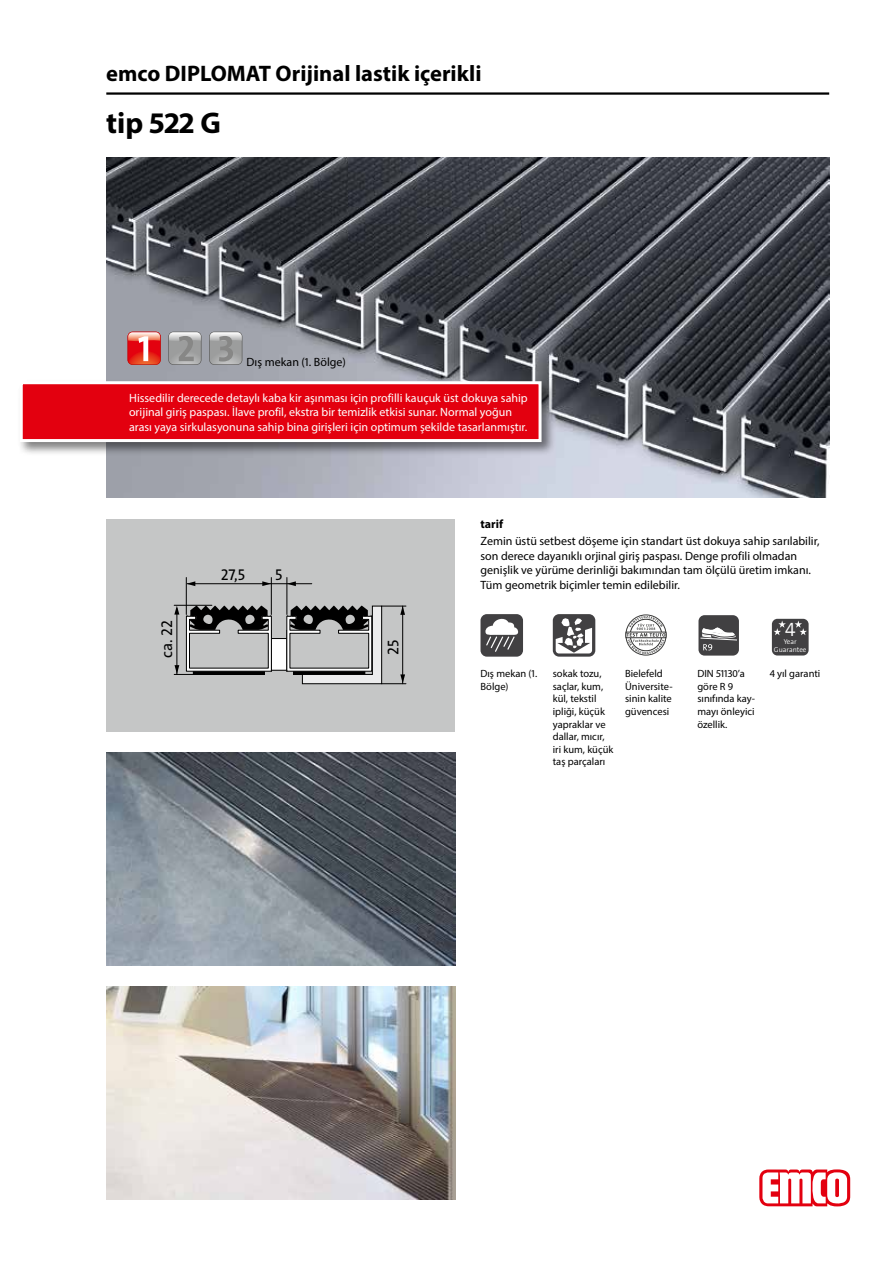
<style>
.page{position:relative;width:893px;height:1263px;background:#fff}
.page>*{position:absolute;margin:0;border:0;box-sizing:border-box;transform-origin:0 0}
.t1{font:700 30px "Myriad Pro";color:#000}
.t2{font:700 22.5px "Myriad Pro";color:#000}
.t3{font:300 19.5px "The Sans Os F";color:#fff}
.t4{font:15.6px "The Sans Os F";color:#000}
.t5{font:12px/14.4px "Myriad Pro";color:#000}
.t6{font:12px/14.4px "Myriad Pro";color:#fff}
.t7{font:700 12px "Myriad Pro";color:#000}
.t8{font:10.5px/12.6px "Myriad Pro";color:#000}
.t9{font:300 7.05px/7.8px "The Sans Os F";color:#fff;text-align:center}
</style>
<div class="page">
<img style="left:106px;top:157px;width:723px;height:340px">
<hr style="left:106px;top:92px;width:723px;height:3px;background:#000">
<svg style="left:759px;top:1169px;width:91px;height:37px"></svg>
<div style="left:18px;top:379px;width:538px;height:77px;background:#000;opacity:.5"></div>
<div style="left:21px;top:383px;width:519px;height:58px;background:#e3000f"></div>
<div style="left:20px;top:381px;width:522px;height:61px;border:3px solid #fff"></div>
<svg style="left:168px;top:332px;width:33px;height:33px"></svg>
<svg style="left:209px;top:332px;width:33px;height:33px"></svg>
<svg style="left:128px;top:332px;width:33px;height:33px"></svg>
<div style="left:106px;top:519px;width:349px;height:212px;background:#c5c6c6"></div>
<div style="left:271px;top:638px;width:16px;height:32px;background:#fff"></div>
<div style="left:271px;top:638px;width:16px;height:33px;border:1px solid #000"></div>
<hr style="left:187px;top:583px;width:84px;height:1px;background:#000">
<svg style="left:262px;top:581px;width:9px;height:5px"></svg>
<svg style="left:187px;top:581px;width:8px;height:5px"></svg>
<svg style="left:287px;top:581px;width:9px;height:5px"></svg>
<hr style="left:186px;top:577px;width:1px;height:37px;background:#000">
<hr style="left:286px;top:577px;width:1px;height:37px;background:#000">
<hr style="left:271px;top:577px;width:1px;height:37px;background:#000">
<hr style="left:174px;top:605px;width:38px;height:1px;background:#000">
<svg style="left:174px;top:606px;width:98px;height:69px"></svg>
<hr style="left:271px;top:583px;width:41px;height:1px;background:#000">
<svg style="left:286px;top:605px;width:120px;height:79px"></svg>
<img style="left:106px;top:753px;width:349px;height:212px">
<img style="left:106px;top:986px;width:349px;height:213px">
<div style="left:480px;top:614px;width:43px;height:43px;background:#414042;border-radius:6px"></div>
<svg style="left:485px;top:618px;width:34px;height:34px"></svg>
<svg style="left:553px;top:614px;width:42px;height:43px"></svg>
<svg style="left:556px;top:618px;width:36px;height:35px"></svg>
<svg style="left:625px;top:614px;width:43px;height:43px"></svg>
<div style="left:626px;top:615px;width:40px;height:40px;border:1px solid #3b3b3a;border-radius:50%"></div>
<svg style="left:626px;top:616px;width:40px;height:38px"></svg>
<div style="left:698px;top:615px;width:41px;height:41px;background:#414042;border-radius:6px"></div>
<svg style="left:700px;top:627px;width:37px;height:23px"></svg>
<div style="left:772px;top:619px;width:37px;height:36px;background:#414042;border-radius:5px"></div>
<svg style="left:774px;top:621px;width:12px;height:14px"></svg>
<svg style="left:795px;top:621px;width:12px;height:14px"></svg>
<h2 class="t2" style="left:106px;top:59px;width:377px">emco DIPLOMAT Orijinal lastik içerikli</h2>
<h1 class="t1" style="left:106px;top:103px;width:116px">tip 522 G</h1>
<p class="t5" style="left:247px;top:354px;width:101px">Dış mekan (1. Bölge)</p>
<p class="t6" style="left:129px;top:390px;width:400px">Hissedilir derecede detaylı kaba kir aşınması için profilli kauçuk üst dokuya sahip orijinal giriş paspası. İlave profil, ekstra bir temizlik etkisi sunar. Normal yoğun arası yaya sirkulasyonuna sahip bina girişleri için optimum şekilde tasarlanmıştır.</p>
<h3 class="t4" style="left:157px;top:658px;width:39px;rotate:-90deg">ca. 22</h3>
<h3 class="t4" style="left:221px;top:564px;width:26px">27,5</h3>
<h3 class="t4" style="left:275px;top:564px;width:9px">5</h3>
<h3 class="t4" style="left:383px;top:655px;width:17px;rotate:-90deg">25</h3>
<p class="t7" style="left:480px;top:516px;width:24px">tarif</p>
<p class="t5" style="left:480px;top:534px;width:340px">Zemin üstü setbest döşeme için standart üst dokuya sahip sarılabilir, son derece dayanıklı orjinal giriş paspası. Denge profili olmadan genişlik ve yürüme derinliği bakımından tam ölçülü üretim imkanı.<br>Tüm geometrik biçimler temin edilebilir.</p>
<p class="t8" style="left:480px;top:667px;width:58px">Dış mekan (1.<br>Bölge)</p>
<p class="t8" style="left:553px;top:667px;width:62px">sokak tozu, saçlar, kum, kül, tekstil ipliği, küçük yapraklar ve dallar, mıcır, iri kum, küçük taş parçaları</p>
<p class="t8" style="left:625px;top:667px;width:49px">Bielefeld<br>Üniversite&shy;sinin kalite güvencesi</p>
<p class="t8" style="left:697px;top:667px;width:59px">DIN 51130’a göre R 9 sınıfında kay&shy;mayı önleyici özellik.</p>
<h3 class="t3" style="left:785px;top:617px;width:12px">4</h3>
<p class="t9" style="left:774px;top:638px;width:34px">Year<br>Guarantee</p>
<p class="t8" style="left:770px;top:667px;width:52px">4 yıl garanti</p>
</div>
